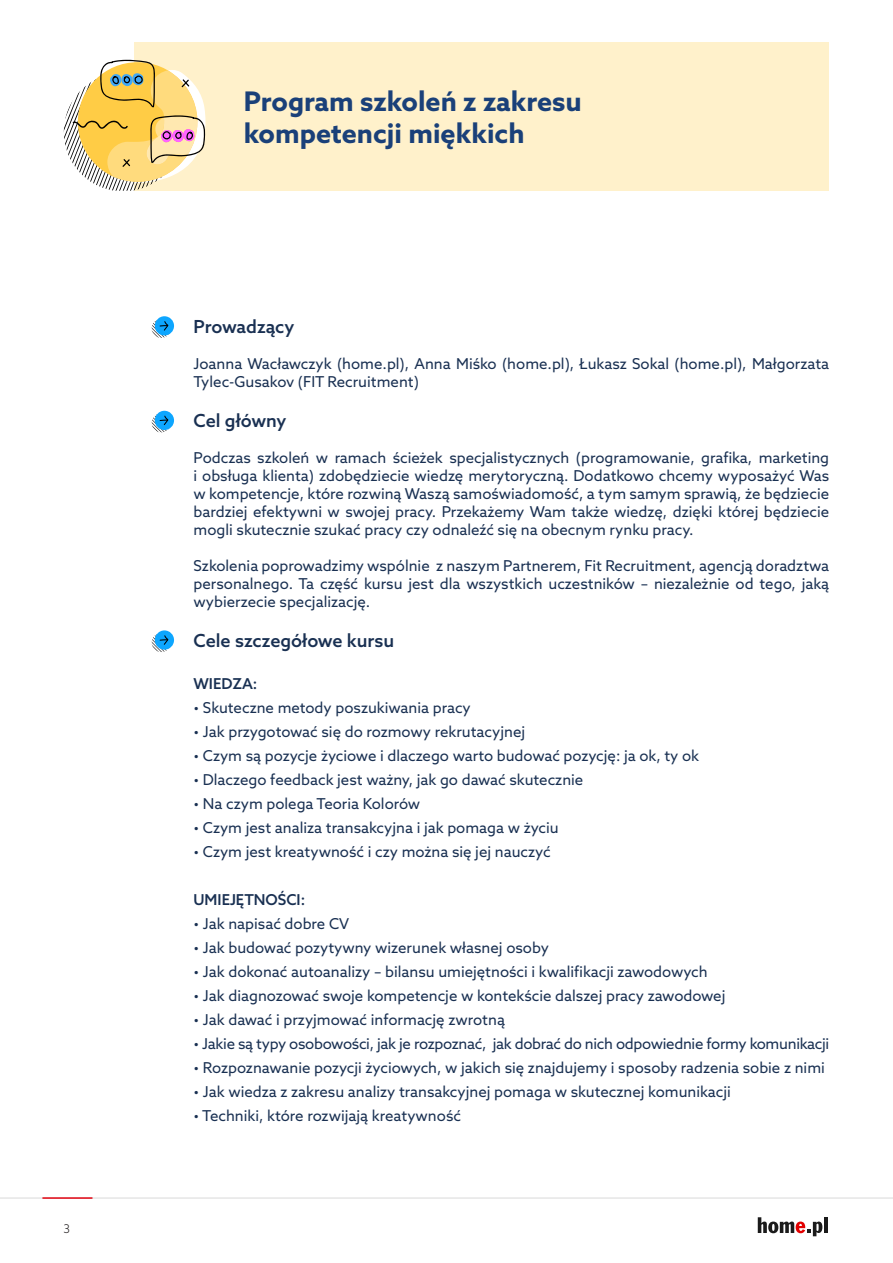
<style>
.page{position:relative;width:893px;height:1263px;background:#fff}
.page>*{position:absolute;margin:0;border:0;box-sizing:border-box;transform-origin:0 0}
.t1{font:700 27px/32.4px "Azo Sans";color:#1a4079}
.t2{font:500 18px "Azo Sans";color:#193052}
.t3{font:15px/18px "Azo Sans";color:#193052;text-align:justify}
.t4{font:15px "Azo Sans";letter-spacing:-.02em;color:#193052}
.t5{font:500 15px "Azo Sans";color:#193052}
.t6{font:300 12px "Azo Sans";color:#231f20}
</style>
<div class="page">
<hr style="left:0;top:1198px;width:893px;height:1px;background:#d9d9d9">
<hr style="left:42px;top:1197px;width:50px;height:2px;background:#e30512">
<hr style="left:824px;top:1217px;width:3px;height:16px;background:#1b1b1b">
<svg style="left:758px;top:1217px;width:64px;height:19px"></svg>
<div style="left:135px;top:43px;width:694px;height:148px;background:#fff1cb"></div>
<svg style="left:155px;top:316px;width:19px;height:19px"></svg>
<svg style="left:151px;top:319px;width:21px;height:19px"></svg>
<svg style="left:155px;top:411px;width:19px;height:19px"></svg>
<svg style="left:151px;top:413px;width:21px;height:20px"></svg>
<svg style="left:155px;top:630px;width:19px;height:20px"></svg>
<svg style="left:151px;top:633px;width:21px;height:19px"></svg>
<svg style="left:63px;top:60px;width:143px;height:131px"></svg>
<p class="t6" style="left:64px;top:1221px;width:8px">3</p>
<h1 class="t1" style="left:244px;top:84px;width:340px">Program szkoleń z zakresu kompetencji miękkich</h1>
<p class="t2" style="left:194px;top:315px;width:102px">Prowadzący</p>
<p class="t3" style="left:194px;top:355px;width:637px">Joanna Wacławczyk (home.pl), Anna Miśko (home.pl), Łukasz Sokal (home.pl), Małgorzata<br>Tylec-Gusakov (FIT Recruitment)</p>
<p class="t2" style="left:194px;top:409px;width:94px">Cel główny</p>
<p class="t3" style="left:194px;top:448px;width:637px">Podczas szkoleń w ramach ścieżek specjalistycznych (programowanie, grafika, marketing i obsługa klienta) zdobędziecie wiedzę merytoryczną. Dodatkowo chcemy wyposażyć Was w kompetencje, które rozwiną Waszą samoświadomość, a tym samym sprawią, że będziecie bardziej efektywni w swojej pracy. Przekażemy Wam także wiedzę, dzięki której będziecie mogli skutecznie szukać pracy czy odnaleźć się na obecnym rynku pracy.</p>
<p class="t3" style="left:194px;top:556px;width:637px">Szkolenia poprowadzimy wspólnie z naszym Partnerem, Fit Recruitment, agencją doradztwa personalnego. Ta część kursu jest dla wszystkich uczestników – niezależnie od tego, jaką wybierzecie specjalizację.</p>
<p class="t2" style="left:194px;top:628px;width:202px">Cele szczegółowe kursu</p>
<p class="t5" style="left:194px;top:673px;width:65px">WIEDZA:</p>
<p class="t3" style="left:194px;top:698px;width:279px">• Skuteczne metody poszukiwania pracy</p>
<p class="t3" style="left:194px;top:722px;width:333px">• Jak przygotować się do rozmowy rekrutacyjnej</p>
<p class="t3" style="left:194px;top:746px;width:507px">• Czym są pozycje życiowe i dlaczego warto budować pozycję: ja ok, ty ok</p>
<p class="t3" style="left:194px;top:770px;width:391px">• Dlaczego feedback jest ważny, jak go dawać skutecznie</p>
<p class="t3" style="left:194px;top:794px;width:228px">• Na czym polega Teoria Kolorów</p>
<p class="t3" style="left:194px;top:818px;width:367px">• Czym jest analiza transakcyjna i jak pomaga w życiu</p>
<p class="t3" style="left:194px;top:842px;width:359px">• Czym jest kreatywność i czy można się jej nauczyć</p>
<p class="t5" style="left:194px;top:889px;width:113px">UMIEJĘTNOŚCI:</p>
<p class="t3" style="left:194px;top:914px;width:157px">• Jak napisać dobre CV</p>
<p class="t3" style="left:194px;top:938px;width:357px">• Jak budować pozytywny wizerunek własnej osoby</p>
<p class="t3" style="left:194px;top:962px;width:516px">• Jak dokonać autoanalizy – bilansu umiejętności i kwalifikacji zawodowych</p>
<p class="t3" style="left:194px;top:986px;width:533px">• Jak diagnozować swoje kompetencje w kontekście dalszej pracy zawodowej</p>
<p class="t3" style="left:194px;top:1010px;width:313px">• Jak dawać i przyjmować informację zwrotną</p>
<p class="t4" style="left:194px;top:1033px;width:637px">• Jakie są typy osobowości, jak je rozpoznać, jak dobrać do nich odpowiednie formy komunikacji</p>
<p class="t3" style="left:194px;top:1058px;width:633px">• Rozpoznawanie pozycji życiowych, w jakich się znajdujemy i sposoby radzenia sobie z nimi</p>
<p class="t3" style="left:194px;top:1082px;width:539px">• Jak wiedza z zakresu analizy transakcyjnej pomaga w skutecznej komunikacji</p>
<p class="t3" style="left:194px;top:1106px;width:269px">• Techniki, które rozwijają kreatywność</p>
</div>
